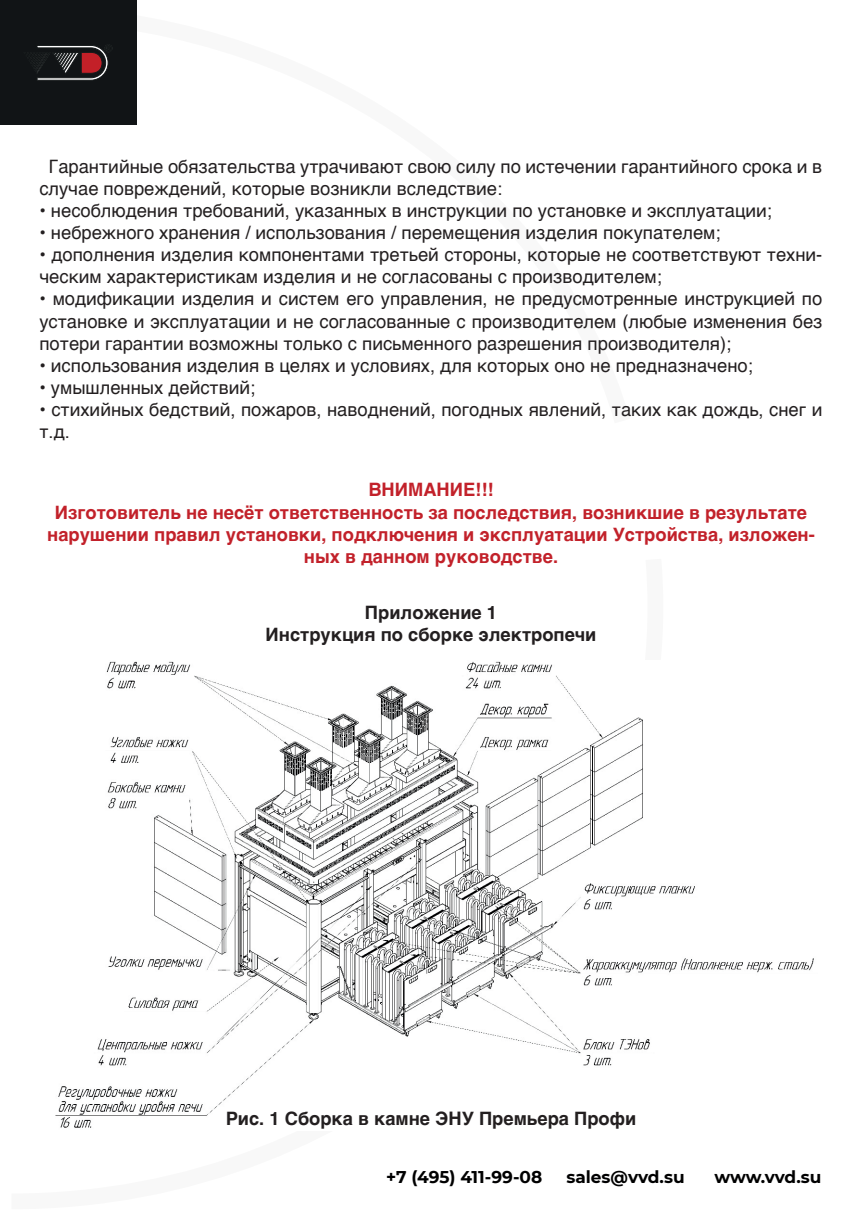
<style>
.page{position:relative;width:862px;height:1214px;background:#fff}
.page>*{position:absolute;margin:0;border:0;box-sizing:border-box;transform-origin:0 0}
.t1{font:18.4px/22.2px "Helvetica";color:#231f20}
.t2{font:700 18.4px/22.2px "Helvetica";color:#c2212a;text-align:center}
.t3{font:700 18.4px/22.2px "Helvetica";color:#231f20;text-align:center}
.t4{font:700 17px "Montserrat";color:#000001}
</style>
<div class="page">
<div style="left:0;top:0;width:136px;height:125px;background:#111416"></div>
<svg style="left:30px;top:45px;width:83px;height:36px"></svg>
<img style="left:56px;top:661px;width:758px;height:467px">
<p class="t1" style="left:39px;top:155px;width:784px;text-indent:9px">Гарантийные обязательства утрачивают свою силу по истечении гарантийного срока и в случае повреждений, которые возникли вследствие:</p>
<p class="t1" style="left:39px;top:200px;width:734px">• несоблюдения требований, указанных в инструкции по установке и эксплуатации;</p>
<p class="t1" style="left:39px;top:222px;width:682px">• небрежного хранения / использования / перемещения изделия покупателем;</p>
<p class="t1" style="left:39px;top:244px;width:784px">• дополнения изделия компонентами третьей стороны, которые не соответствуют техни&shy;ческим характеристикам изделия и не согласованы с производителем;</p>
<p class="t1" style="left:39px;top:288px;width:784px;text-align:justify">• модификации изделия и систем его управления, не предусмотренные инструкцией по установке и эксплуатации и не согласованные с производителем (любые изменения без потери гарантии возможны только с письменного разрешения производителя);</p>
<p class="t1" style="left:39px;top:355px;width:715px">• использования изделия в целях и условиях, для которых оно не предназначено;</p>
<p class="t1" style="left:39px;top:377px;width:217px">• умышленных действий;</p>
<p class="t1" style="left:39px;top:399px;width:784px">• стихийных бедствий, пожаров, наводнений, погодных явлений, таких как дождь, снег и т.д.</p>
<p class="t2" style="left:47px;top:481px;width:769px">ВНИМАНИЕ!!!<br>Изготовитель не несёт ответственность за последствия, возникшие в результате нарушении правил установки, подключения и эксплуатации Устройства, изложен&shy;ных в данном руководстве.</p>
<p class="t3" style="left:266px;top:603px;width:332px">Приложение 1<br>Инструкция по сборке электропечи</p>
<p class="t3" style="left:226px;top:1109px;width:412px">Рис. 1 Сборка в камне ЭНУ Премьера Профи</p>
<p class="t4" style="left:386px;top:1164px;width:158px">+7 (495) 411-99-08</p>
<p class="t4" style="left:566px;top:1164px;width:120px">sales@vvd.su</p>
<p class="t4" style="left:714px;top:1164px;width:108px">www.vvd.su</p>
</div>
